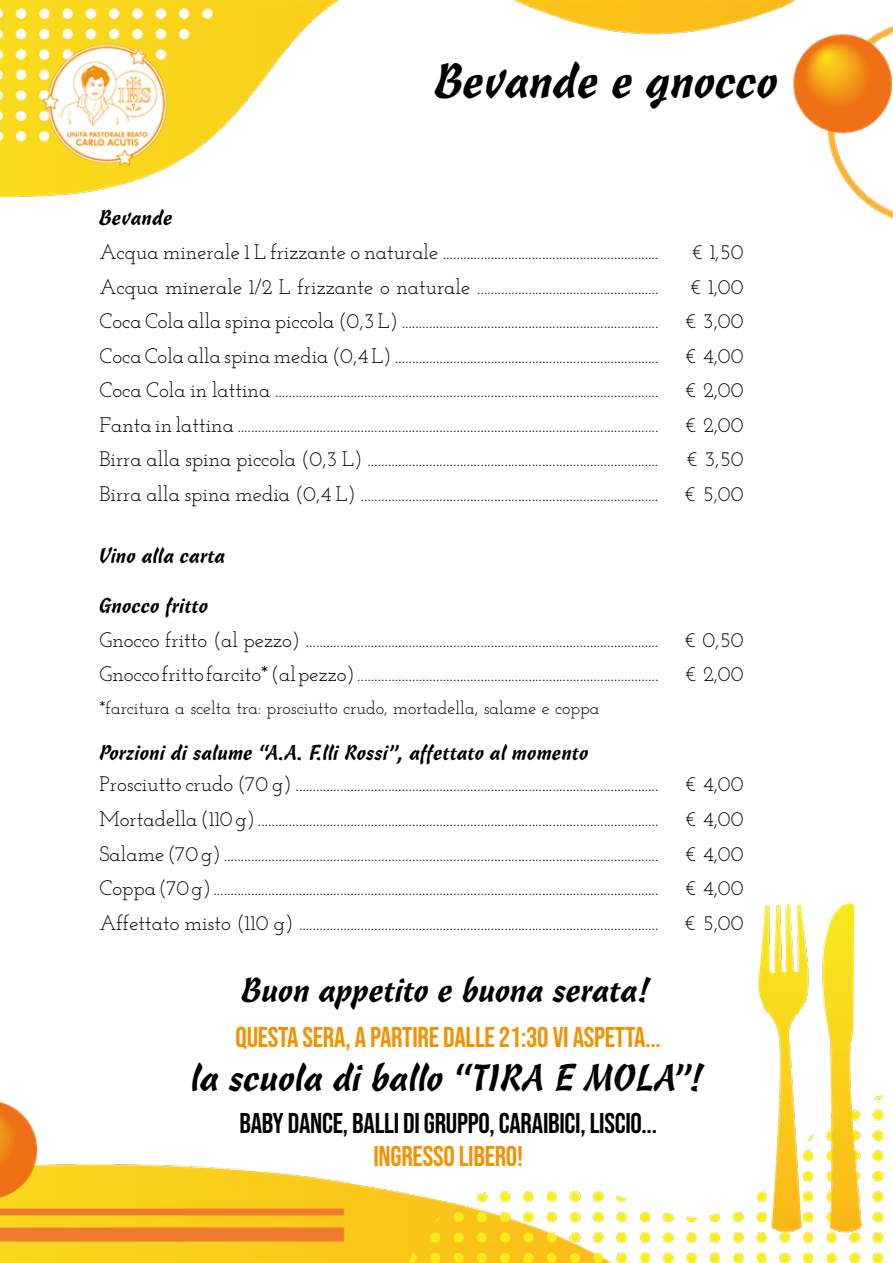
<style>
.page{position:relative;width:893px;height:1263px;background:#fff}
.page>*{position:absolute;margin:0;border:0;box-sizing:border-box;transform-origin:0 0}
.t1{font:48px "Freehand 471 BT";letter-spacing:-.01em;color:#000}
.t2{font:37.5px "Freehand 471 BT";letter-spacing:-.01em;color:#000}
.t3{font:33.75px "Freehand 471 BT";letter-spacing:-.01em;color:#000}
.t4{font:28.5px "Bebas Neue";letter-spacing:-.01em;color:#f39200}
.t5{font:28.5px "Bebas Neue";letter-spacing:-.01em;color:#000}
.t6{font:100 21px/34.5px "Josefin Slab";color:#000;text-align:right}
.t7{font:21px "Freehand 471 BT";color:#000}
.t8{font:100 18px "Josefin Slab";color:#000}
</style>
<div class="page">
<img style="left:0;top:0;width:893px;height:1263px">
<h1 class="t1" style="left:435px;top:52px;width:346px">Bevande e gnocco</h1>
<p class="t7" style="left:100px;top:205px;width:75px">Bevande</p>
<p class="t6" style="left:100px;top:235px;width:560px">Acqua minerale 1 L frizzante o naturale ...............................................................</p>
<p class="t6" style="left:692px;top:235px;width:53px">€ 1,50</p>
<p class="t6" style="left:100px;top:269px;width:560px">Acqua minerale 1/2 L frizzante o naturale .....................................................</p>
<p class="t6" style="left:690px;top:269px;width:55px">€ 1,00</p>
<p class="t6" style="left:100px;top:304px;width:560px">Coca Cola alla spina piccola (0,3 L) ...........................................................................</p>
<p class="t6" style="left:685px;top:304px;width:60px">€ 3,00</p>
<p class="t6" style="left:100px;top:338px;width:560px">Coca Cola alla spina media (0,4 L) .............................................................................</p>
<p class="t6" style="left:685px;top:338px;width:60px">€ 4,00</p>
<p class="t6" style="left:100px;top:373px;width:560px">Coca Cola in lattina ................................................................................................................</p>
<p class="t6" style="left:685px;top:373px;width:60px">€ 2,00</p>
<p class="t6" style="left:100px;top:407px;width:560px">Fanta in lattina ...........................................................................................................................</p>
<p class="t6" style="left:685px;top:407px;width:60px">€ 2,00</p>
<p class="t6" style="left:100px;top:442px;width:560px">Birra alla spina piccola (0,3 L) .....................................................................................</p>
<p class="t6" style="left:100px;top:442px;width:646px">€ 3,50<br>Birra alla spina media (0,4 L) ....................................................................................... € 5,00</p>
<p class="t7" style="left:100px;top:543px;width:128px">Vino alla carta</p>
<p class="t7" style="left:100px;top:593px;width:111px">Gnocco fritto</p>
<p class="t6" style="left:100px;top:622px;width:646px;text-align:left">Gnocco fritto (al pezzo) ....................................................................................................... € 0,50<br>Gnocco fritto farcito* (al pezzo) ........................................................................................</p>
<p class="t6" style="left:685px;top:657px;width:60px">€ 2,00</p>
<p class="t8" style="left:100px;top:697px;width:502px">*farcitura a scelta tra: prosciutto crudo, mortadella, salame e coppa</p>
<p class="t7" style="left:100px;top:740px;width:491px">Porzioni di salume “A.A. F.lli Rossi”, affettato al momento</p>
<p class="t6" style="left:100px;top:767px;width:560px">Prosciutto crudo (70 g) ..........................................................................................................</p>
<p class="t6" style="left:685px;top:767px;width:60px">€ 4,00</p>
<p class="t6" style="left:100px;top:801px;width:560px">Mortadella (110 g) .....................................................................................................................</p>
<p class="t6" style="left:685px;top:801px;width:60px">€ 4,00</p>
<p class="t6" style="left:100px;top:836px;width:560px">Salame (70 g) ...............................................................................................................................</p>
<p class="t6" style="left:685px;top:836px;width:60px">€ 4,00</p>
<p class="t6" style="left:100px;top:871px;width:560px">Coppa (70 g) ..................................................................................................................................</p>
<p class="t6" style="left:100px;top:871px;width:646px">€ 4,00<br>Affettato misto (110 g) ......................................................................................................... € 5,00</p>
<h3 class="t3" style="left:242px;top:969px;width:410px">Buon appetito e buona serata!</h3>
<h3 class="t4" style="left:236px;top:1021px;width:427px">QUESTA SERA, A PARTIRE DALLE 21:30 VI ASPETTA...</h3>
<h2 class="t2" style="left:192px;top:1055px;width:514px">la scuola di ballo “TIRA E MOLA”!</h2>
<h3 class="t5" style="left:239px;top:1107px;width:419px">BABY DANCE, BALLI DI GRUPPO, CARAIBICI, LISCIO...</h3>
<h3 class="t4" style="left:373px;top:1140px;width:151px">INGRESSO LIBERO!</h3>
</div>
